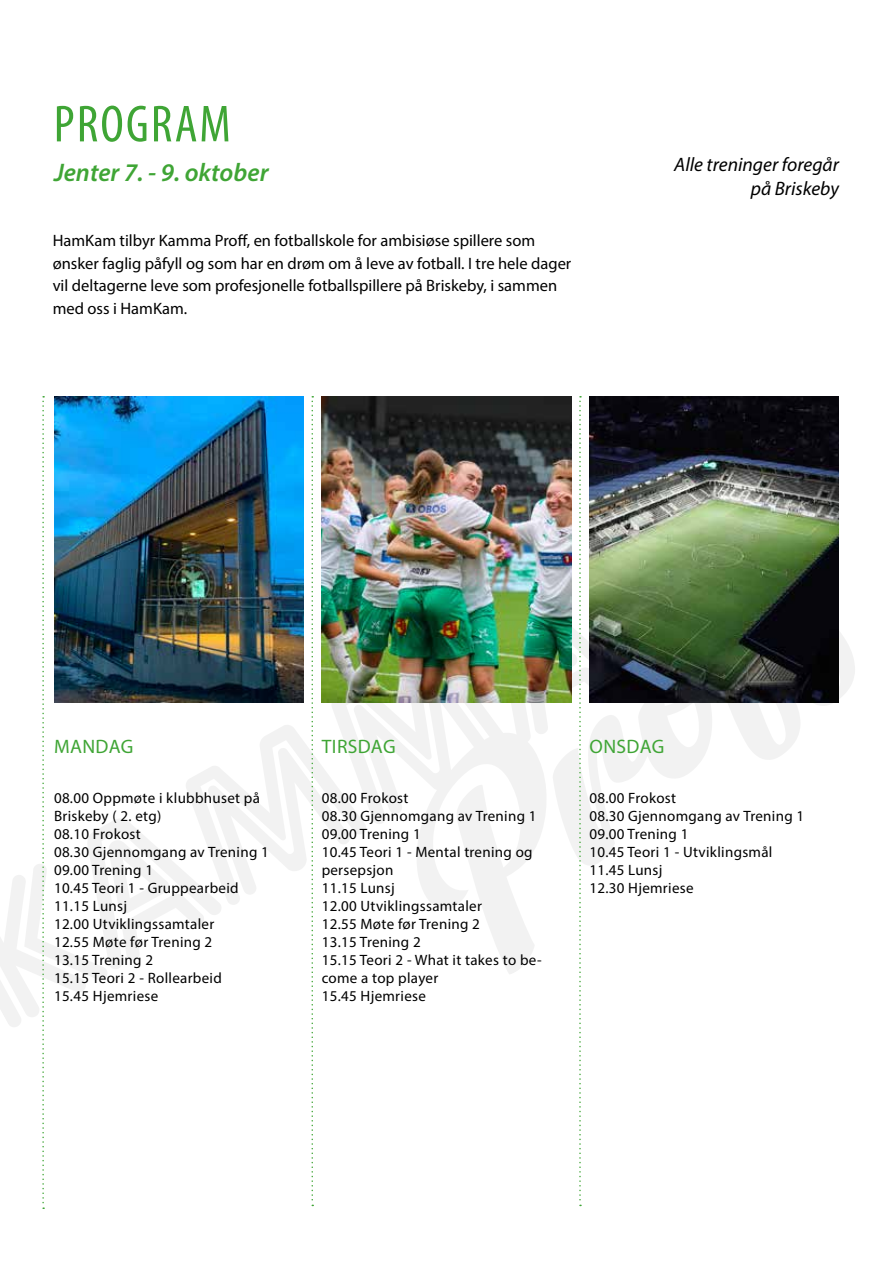
<style>
.page{position:relative;width:893px;height:1263px;background:#fff}
.page>*{position:absolute;margin:0;border:0;box-sizing:border-box;transform-origin:0 0}
.t1{font:condensed 52.5px "Myriad Pro";letter-spacing:.04em;color:#3fa535}
.t2{font:italic 600 25.5px "Myriad Pro";color:#3fa535}
.t3{font:italic 19.5px/24px "Myriad Pro";color:#000;text-align:right}
.t4{font:19.5px "Myriad Pro";letter-spacing:.02em;color:#3fa535}
.t5{font:16.5px/22.5px "Myriad Pro";color:#000}
.t6{font:15px/18px "Myriad Pro";letter-spacing:.02em;color:#000}
</style>
<div class="page">
<svg style="left:630px;top:702px;width:170px;height:76px"></svg>
<svg style="left:743px;top:631px;width:112px;height:75px"></svg>
<svg style="left:366px;top:702px;width:264px;height:272px"></svg>
<img style="left:366px;top:396px;width:151px;height:306px">
<img style="left:612px;top:396px;width:227px;height:306px">
<img style="left:0;top:396px;width:366px;height:813px">
<img style="left:517px;top:396px;width:95px;height:810px">
<h1 class="t1" style="left:54px;top:92px;width:179px">PROGRAM</h1>
<h2 class="t2" style="left:54px;top:156px;width:216px">Jenter 7. - 9. oktober</h2>
<p class="t5" style="left:53px;top:229px;width:520px">HamKam tilbyr Kamma Proff, en fotballskole for ambisiøse spillere som ønsker faglig påfyll og som har en drøm om å leve av fotball. I tre hele dager vil deltagerne leve som profesjonelle fotballspillere på Briskeby, i sammen med oss i HamKam.</p>
<h3 class="t3" style="left:674px;top:152px;width:166px">Alle treninger foregår på Briskeby</h3>
<h3 class="t4" style="left:54px;top:734px;width:81px">MANDAG</h3>
<h3 class="t4" style="left:322px;top:734px;width:75px">TIRSDAG</h3>
<h3 class="t4" style="left:589px;top:734px;width:76px">ONSDAG</h3>
<p class="t6" style="left:54px;top:789px;width:216px">08.00 Oppmøte i klubbhuset på<br>Briskeby ( 2. etg)<br>08.10 Frokost<br>08.30 Gjennomgang av Trening 1<br>09.00 Trening 1<br>10.45 Teori 1 - Gruppearbeid<br>11.15 Lunsj<br>12.00 Utviklingssamtaler<br>12.55 Møte før Trening 2<br>13.15 Trening 2<br>15.15 Teori 2 - Rollearbeid<br>15.45 Hjemriese</p>
<p class="t6" style="left:322px;top:789px;width:222px">08.00 Frokost<br>08.30 Gjennomgang av Trening 1<br>09.00 Trening 1<br>10.45 Teori 1 - Mental trening og persepsjon<br>11.15 Lunsj<br>12.00 Utviklingssamtaler<br>12.55 Møte før Trening 2<br>13.15 Trening 2<br>15.15 Teori 2 - What it takes to be&shy;come a top player<br>15.45 Hjemriese</p>
<p class="t6" style="left:589px;top:789px;width:216px">08.00 Frokost<br>08.30 Gjennomgang av Trening 1<br>09.00 Trening 1<br>10.45 Teori 1 - Utviklingsmål<br>11.45 Lunsj<br>12.30 Hjemriese</p>
</div>
